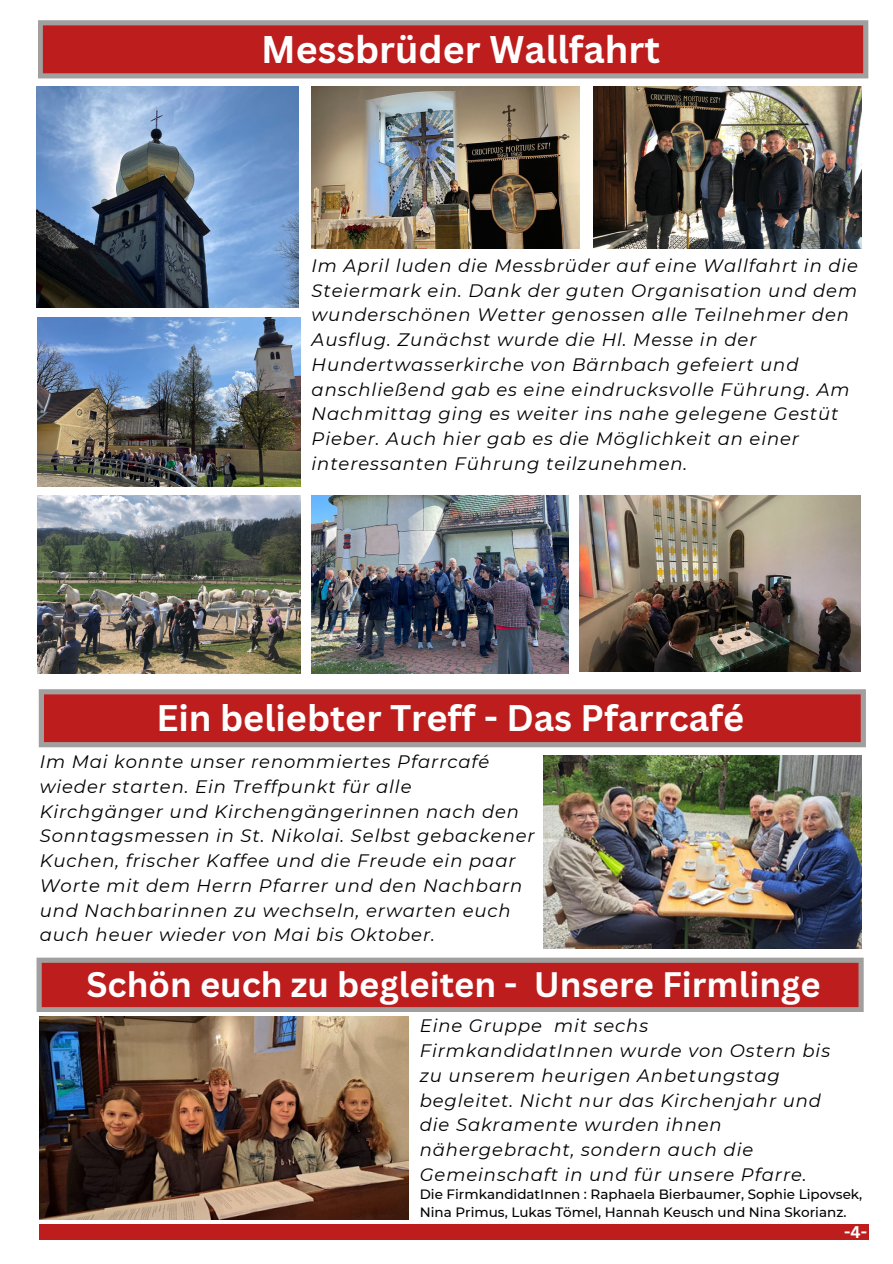
<style>
.page{position:relative;width:893px;height:1264px;background:#fff}
.page>*{position:absolute;margin:0;border:0;box-sizing:border-box;transform-origin:0 0}
.t1{font:700 37.5px "Canva Sans";color:#fff}
.t2{font:700 36px "Canva Sans";color:#fff}
.t3{font:700 34.5px "Canva Sans";color:#fff}
.t4{font:italic 18px/24.8px "Montserrat";letter-spacing:.05em;color:#000}
.t5{font:700 16.5px "Canva Sans";color:#fff}
.t6{font:500 13.5px/18px "Montserrat";color:#000}
</style>
<div class="page">
<img style="left:38px;top:317px;width:262px;height:169px">
<img style="left:311px;top:87px;width:268px;height:162px">
<img style="left:311px;top:495px;width:257px;height:178px">
<img style="left:593px;top:86px;width:268px;height:162px">
<img style="left:37px;top:87px;width:262px;height:220px">
<img style="left:38px;top:495px;width:262px;height:178px">
<svg style="left:38px;top:20px;width:830px;height:58px;fill:#bd1d1d"></svg>
<div style="left:39px;top:1224px;width:829px;height:15px;background:#bd1d1d"></div>
<img style="left:579px;top:495px;width:281px;height:176px">
<svg style="left:37px;top:957px;width:826px;height:55px;fill:#bd1d1d"></svg>
<img style="left:40px;top:1016px;width:369px;height:203px">
<img style="left:544px;top:755px;width:317px;height:193px">
<svg style="left:39px;top:689px;width:826px;height:58px;fill:#bd1d1d"></svg>
<p class="t1" style="left:261px;top:23px;width:400px">Messbrüder Wallfahrt</p>
<p class="t4" style="left:311px;top:253px;width:548px">Im April luden die Messbrüder auf eine Wallfahrt in die Steiermark ein. Dank der guten Organisation und dem wunderschönen Wetter genossen alle Teilnehmer den Ausflug. Zunächst wurde die Hl. Messe in der Hundertwasserkirche von Bärnbach gefeiert und anschließend gab es eine eindrucksvolle Führung. Am Nachmittag ging es weiter ins nahe gelegene Gestüt Pieber. Auch hier gab es die Möglichkeit an einer interessanten Führung teilzunehmen.</p>
<p class="t2" style="left:156px;top:692px;width:589px">Ein beliebter Treff - Das Pfarrcafé</p>
<p class="t4" style="left:40px;top:749px;width:496px">Im Mai konnte unser renommiertes Pfarrcafé wieder starten. Ein Treffpunkt für alle Kirchgänger und Kirchengängerinnen nach den Sonntagsmessen in St. Nikolai. Selbst gebackener Kuchen, frischer Kaffee und die Freude ein paar Worte mit dem Herrn Pfarrer und den Nachbarn und Nachbarinnen zu wechseln, erwarten euch auch heuer wieder von Mai bis Oktober.</p>
<p class="t3" style="left:86px;top:959px;width:735px">Schön euch zu begleiten - Unsere Firmlinge</p>
<p class="t4" style="left:420px;top:1013px;width:412px">Eine Gruppe mit sechs FirmkandidatInnen wurde von Ostern bis zu unserem heurigen Anbetungstag begleitet. Nicht nur das Kirchenjahr und die Sakramente wurden ihnen nähergebracht, sondern auch die Gemeinschaft in und für unsere Pfarre.</p>
<p class="t6" style="left:420px;top:1185px;width:444px">Die FirmkandidatInnen : Raphaela Bierbaumer, Sophie Lipovsek,<br>Nina Primus, Lukas Tömel, Hannah Keusch und Nina Skorianz.</p>
<p class="t5" style="left:844px;top:1219px;width:24px">-4-</p>
</div>
